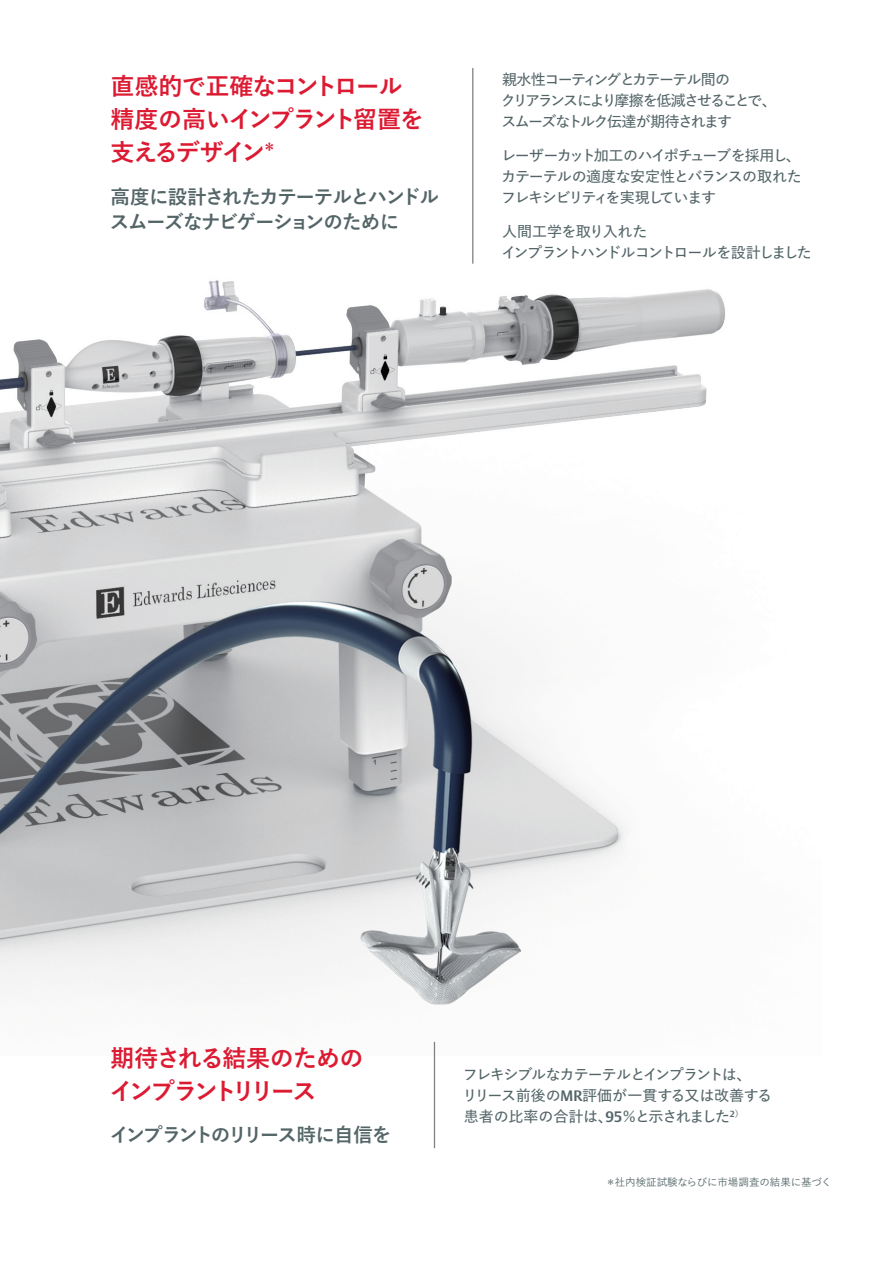
<style>
.page{position:relative;width:881px;height:1263px;background:#fff}
.page>*{position:absolute;margin:0;border:0;box-sizing:border-box;transform-origin:0 0}
.t1{font:700 24px/33px "Yu Go Pr 6 N";letter-spacing:-.075em;color:#dc1a32}
.t2{font:700 19.5px/25.5px "Yu Go Pr 6 N";letter-spacing:-.07em;color:#546568}
.t3{font:700 19.5px "Yu Go Pr 6 N";letter-spacing:-.095em;color:#546568}
.t4{font:600 15px/21px "Yu Go Pr 6 N";letter-spacing:-.085em;color:#546568;text-align:justify}
.t5{font:600 15px/21px "Yu Go Pr 6 N";letter-spacing:-.065em;color:#546568}
.t6{font:600 15px/21px "Yu Go Pr 6 N";letter-spacing:-.11em;color:#546568}
.t7{font:500 10.5px "Yu Go Pr 6 N";color:#546568}
.s1{font-family:"Vesta Pro";font-weight:700}
</style>
<div class="page">
<img style="left:0;top:167px;width:725px;height:889px">
<hr style="left:433px;top:1042px;width:2px;height:106px;background:#7b8080">
<hr style="left:472px;top:68px;width:1px;height:196px;background:#7b8080">
<h1 class="t1" style="left:111px;top:71px;width:314px">直感的で正確なコントロール精度の高いインプラント留置を支えるデザイン<sup>＊</sup></h1>
<h2 class="t2" style="left:110px;top:184px;width:330px">高度に設計されたカテーテルとハンドルスムーズなナビゲーションのために</h2>
<p class="t6" style="left:500px;top:68px;width:277px">親水性コーティングとカテーテル間の<br>クリアランスにより摩擦を低減させることで、スムーズなトルク伝達が期待されます</p>
<p class="t4" style="left:501px;top:143px;width:302px">レーザーカット加工のハイポチューブを採用し、カテーテルの適度な安定性とバランスの取れたフレキシビリティを実現しています</p>
<p class="t4" style="left:501px;top:219px;width:312px">人間工学を取り入れた<br>インプラントハンドルコントロールを設計しました</p>
<h1 class="t1" style="left:109px;top:1042px;width:256px">期待される結果のためのインプラントリリース</h1>
<h2 class="t3" style="left:109px;top:1124px;width:283px">インプラントのリリース時に自信を</h2>
<p class="t5" style="left:462px;top:1062px;width:311px">フレキシブルなカテーテルとインプラントは、<br>リリース前後の<span class="s1">MR</span>評価が一貫する又は改善する患者の比率の合計は、<span class="s1">95</span>％と示されました<sup>2</sup><sup>）</sup></p>
<p class="t7" style="left:605px;top:1173px;width:227px">＊社内検証試験ならびに市場調査の結果に基づく</p>
</div>
